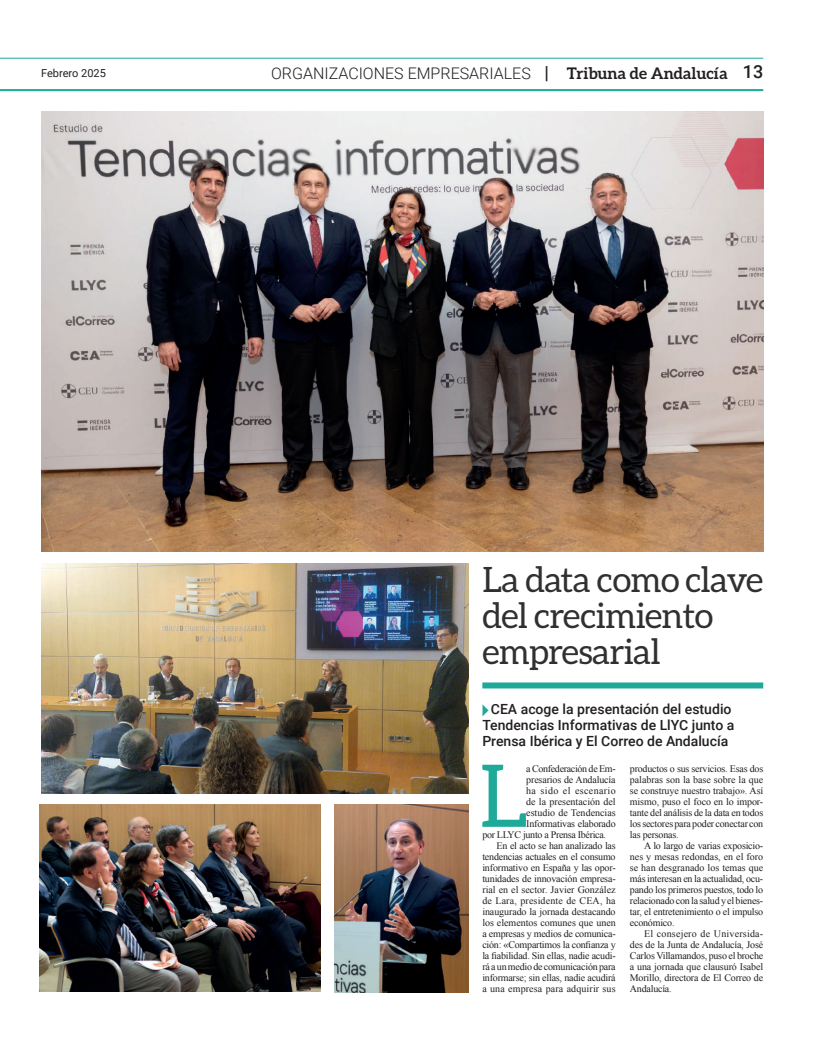
<style>
.page{position:relative;width:820px;height:1049px;background:#fff}
.page>*{position:absolute;margin:0;border:0;box-sizing:border-box;transform-origin:0 0}
.t1{font:86.7px "Aleo";color:#1fa999}
.t2{font:35px/36px "Aleo";letter-spacing:-.02em;color:#312f30}
.t3{font:300 16px "Roboto";color:#231f20}
.t4{font:500 14px/16px "Roboto";color:#231f20;text-align:center}
.t5{font:11px "Roboto";color:#231f20}
.t6{font:10px/11px "Times New Roman";letter-spacing:-.02em;color:#231f20;text-align:justify}
.t7{font:10px "Times New Roman";color:#231f20}
.t8{font:10px "Times New Roman";letter-spacing:.01em;color:#231f20}
.t9{font:10px "Times New Roman";letter-spacing:.015em;color:#231f20}
.t10{font:10px "Times New Roman";letter-spacing:.035em;color:#231f20}
.s1{font-weight:500;font-size:18px}
.s2{font-family:"Aleo";font-weight:700}
</style>
<div class="page">
<hr style="left:0;top:89px;width:763px;height:2px;background:#1fa999">
<hr style="left:0;top:58px;width:763px;height:1px;background:#1fa999">
<svg style="left:482px;top:704px;width:6px;height:12px"></svg>
<img style="left:41px;top:112px;width:722px;height:440px">
<div style="left:482px;top:682px;width:281px;height:6px;background:#1fa999"></div>
<img style="left:41px;top:563px;width:427px;height:230px">
<img style="left:40px;top:805px;width:280px;height:187px">
<img style="left:334px;top:805px;width:134px;height:187px">
<p class="t5" style="left:41px;top:65px;width:66px">Febrero 2025</p>
<h3 class="t3" style="left:271px;top:62px;width:493px">ORGANIZACIONES EMPRESARIALES <span class="s1">|</span> <span class="s2">Tribuna de Andalucía</span> <span class="s1">13</span></h3>
<h2 class="t2" style="left:482px;top:561px;width:282px">La data como clave del crecimiento empresarial</h2>
<h3 class="t4" style="left:482px;top:701px;width:253px">CEA acoge la presentación del estudio<br>Tendencias Informativas de LlYC junto a<br>Prensa Ibérica y El Correo de Andalucía</h3>
<h1 class="t1" style="left:479px;top:747px;width:51px">L</h1>
<p class="t6" style="left:526px;top:763px;width:91px">a Confederación de Em-</p>
<p class="t6" style="left:526px;top:774px;width:91px">presarios de Andalucía</p>
<p class="t10" style="left:526px;top:784px;width:91px">ha sido el escenario</p>
<p class="t7" style="left:526px;top:795px;width:91px">de la presentación del</p>
<p class="t7" style="left:526px;top:806px;width:91px">estudio de Tendencias</p>
<p class="t6" style="left:526px;top:818px;width:91px">Informativas elaborado</p>
<p class="t6" style="left:482px;top:829px;width:125px">por LLYC junto a Prensa Ibérica.</p>
<p class="t6" style="left:496px;top:840px;width:121px">En el acto se han analizado las</p>
<p class="t6" style="left:482px;top:851px;width:135px">tendencias actuales en el consumo</p>
<p class="t6" style="left:482px;top:862px;width:135px">informativo en España y las opor-</p>
<p class="t6" style="left:482px;top:873px;width:135px">tunidades de innovación empresa-</p>
<p class="t7" style="left:482px;top:883px;width:135px">rial en el sector. Javier González</p>
<p class="t9" style="left:482px;top:894px;width:135px">de Lara, presidente de CEA, ha</p>
<p class="t6" style="left:482px;top:906px;width:135px">inaugurado la jornada destacando</p>
<p class="t7" style="left:482px;top:916px;width:135px">los elementos comunes que unen</p>
<p class="t6" style="left:482px;top:928px;width:135px">a empresas y medios de comunica-</p>
<p class="t6" style="left:482px;top:939px;width:135px">ción: «Compartimos la confianza y</p>
<p class="t6" style="left:482px;top:950px;width:135px">la fiabilidad. Sin ellas, nadie acudi-</p>
<p class="t6" style="left:482px;top:961px;width:135px">rá a un medio de comunicación para</p>
<p class="t6" style="left:482px;top:972px;width:135px">informarse; sin ellas, nadie acudirá</p>
<p class="t8" style="left:482px;top:982px;width:135px">a una empresa para adquirir sus</p>
<p class="t6" style="left:629px;top:763px;width:135px">productos o sus servicios. Esas dos palabras son la base sobre la que se construye nuestro trabajo». Así mismo, puso el foco en lo impor&shy;tante del análisis de la data en todos los sectores para poder conectar con las personas.</p>
<p class="t6" style="left:629px;top:840px;width:135px;text-indent:14px">A lo largo de varias exposicio&shy;nes y mesas redondas, en el foro se han desgranado los temas que más interesan en la actualidad, ocu&shy;pando los primeros puestos, todo lo relacionado con la salud y el bienes&shy;tar, el entretenimiento o el impulso económico.</p>
<p class="t6" style="left:629px;top:928px;width:135px;text-indent:14px">El consejero de Universida&shy;des de la Junta de Andalucía, José Carlos Villamandos, puso el broche a una jornada que clausuró Isabel Morillo, directora de El Correo de Andalucía.</p>
</div>
